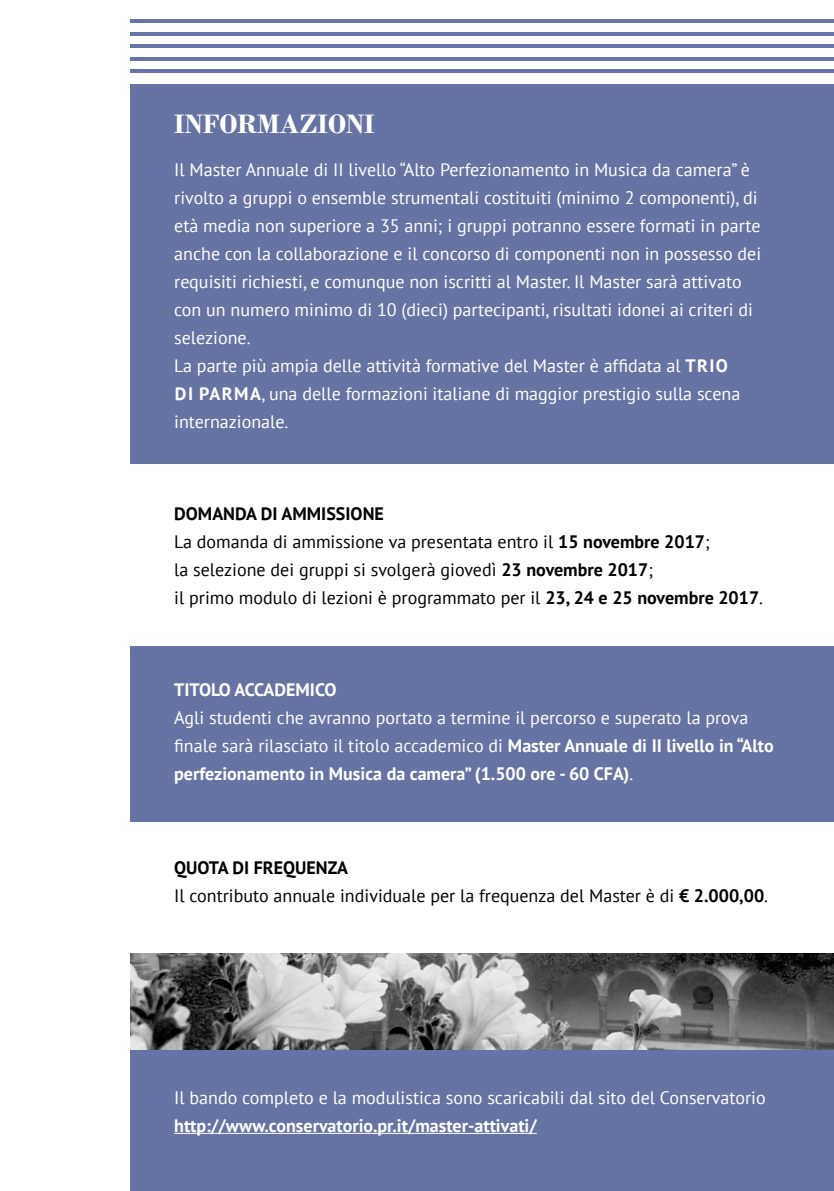
<style>
.page{position:relative;width:834px;height:1191px;background:#fff}
.page>*{position:absolute;margin:0;border:0;box-sizing:border-box;transform-origin:0 0}
.t1{font:700 28px "Bodoni";color:#fff}
.t2{font:18px/28px "PT Sans";color:#fff}
.t3{font:18px/28px "PT Sans";color:#020203}
.t4{font:700 18px "PT Sans";color:#fff}
.s1{font-weight:700}
</style>
<div class="page">
<div style="left:130px;top:84px;width:703px;height:379px;background:#6873a5"></div>
<div style="left:130px;top:646px;width:703px;height:176px;background:#6873a5"></div>
<div style="left:130px;top:1049px;width:703px;height:142px;background:#6873a5"></div>
<hr style="left:174px;top:1133px;width:362px;height:1px;background:#fff">
<img style="left:130px;top:953px;width:703px;height:96px">
<hr style="left:130px;top:70px;width:703px;height:3px;background:#6873a5">
<hr style="left:130px;top:57px;width:703px;height:3px;background:#6873a5">
<hr style="left:130px;top:45px;width:703px;height:3px;background:#6873a5">
<hr style="left:130px;top:32px;width:703px;height:3px;background:#6873a5">
<hr style="left:130px;top:20px;width:703px;height:3px;background:#6873a5">
<h1 class="t1" style="left:174px;top:107px;width:202px">INFORMAZIONI</h1>
<p class="t2" style="left:174px;top:155px;width:588px">Il Master Annuale di II livello “Alto Perfezionamento in Musica da camera” è rivolto a gruppi o ensemble strumentali costituiti (minimo 2 componenti), di età media non superiore a 35 anni; i gruppi potranno essere formati in parte anche con la collaborazione e il concorso di componenti non in possesso dei requisiti richiesti, e comunque non iscritti al Master. Il Master sarà attivato con un numero minimo di 10 (dieci) partecipanti, risultati idonei ai criteri di selezione.<br>La parte più ampia delle attività formative del Master è affidata al <span class="s1">TRIO<br>DI PARMA</span>, una delle formazioni italiane di maggior prestigio sulla scena internazionale.</p>
<p class="t3" style="left:174px;top:499px;width:590px"><span class="s1">DOMANDA DI AMMISSIONE<br></span>La domanda di ammissione va presentata entro il <span class="s1">15 novembre 2017</span>;<br>la selezione dei gruppi si svolgerà giovedì <span class="s1">23 novembre 2017</span>;<br>il primo modulo di lezioni è programmato per il <span class="s1">23, 24 e 25 novembre 2017</span>.</p>
<p class="t4" style="left:174px;top:678px;width:164px">TITOLO ACCADEMICO</p>
<p class="t2" style="left:174px;top:703px;width:601px">Agli studenti che avranno portato a termine il percorso e superato la prova finale sarà rilasciato il titolo accademico di <span class="s1">Master Annuale di II livello in “Alto perfezionamento in Musica da camera” (1.500 ore - 60 CFA)</span>.</p>
<p class="t3" style="left:174px;top:853px;width:595px"><span class="s1">QUOTA DI FREQUENZA<br></span>Il contributo annuale individuale per la frequenza del Master è di <span class="s1">€ 2.000,00</span>.</p>
<p class="t2" style="left:174px;top:1083px;width:593px">Il bando completo e la modulistica sono scaricabili dal sito del Conservatorio</p>
<p class="t4" style="left:174px;top:1113px;width:364px">http://www.conservatorio.pr.it/master-attivati/</p>
</div>
